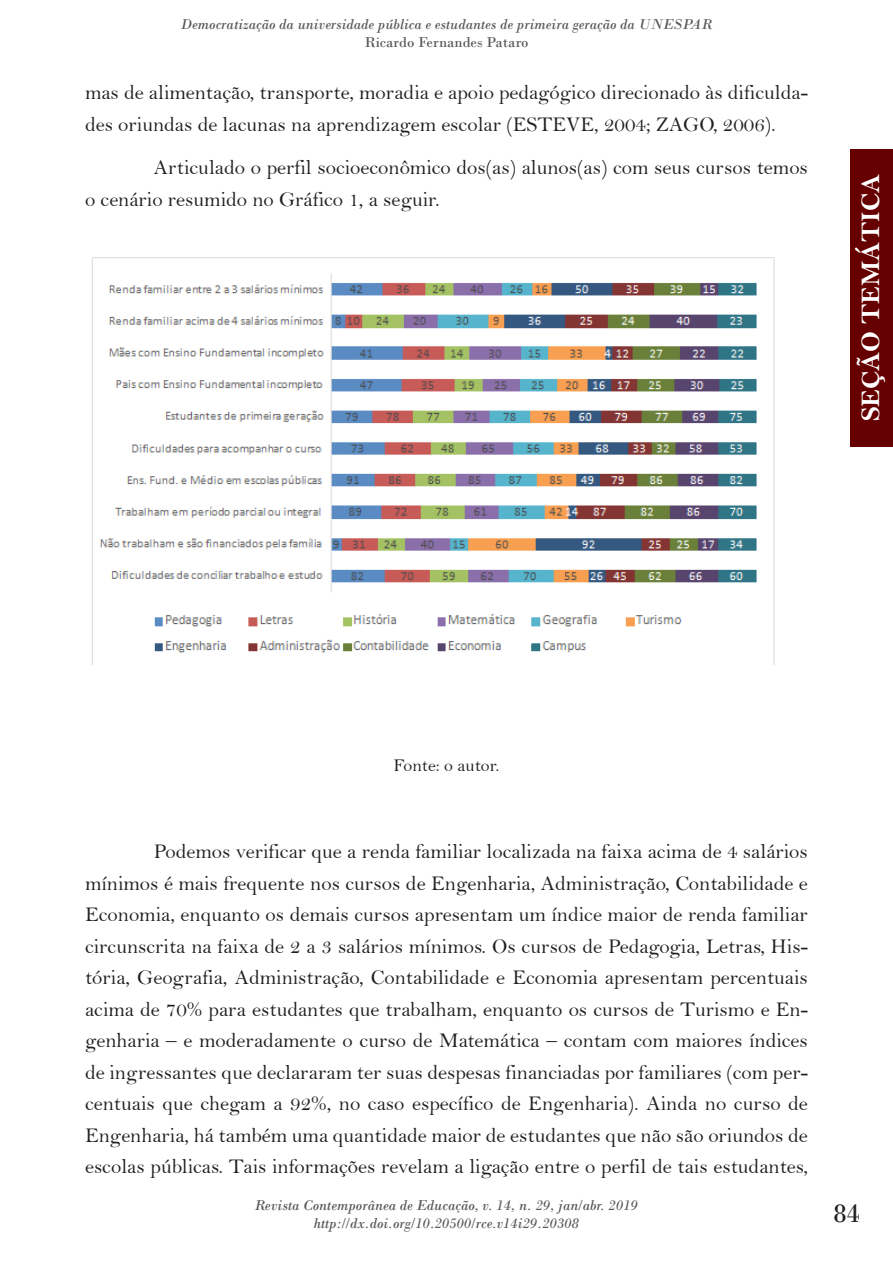
<style>
.page{position:relative;width:893px;height:1263px;background:#fff}
.page>*{position:absolute;margin:0;border:0;box-sizing:border-box;transform-origin:0 0}
.t1{font:27px "Bell MT Bold";color:#fff}
.t2{font:27px "Bodoni";color:#231f20}
.Paragraph_Style_1{font:21px/31.5px "Bell";color:#231f20}
.Paragraph_Style_1-2{font:18px "Bell";color:#231f20}
.t3{font:italic 15px/18px "Bodoni";color:#57585a;text-align:center}
.t4{font:15px "Bodoni";color:#57585a}
</style>
<div class="page">
<div style="left:850px;top:149px;width:42px;height:297px;background:#600"></div>
<img style="left:92px;top:257px;width:683px;height:407px">
<p class="t3" style="left:181px;top:15px;width:533px">Democratização da universidade pública e estudantes de primeira geração da UNESPAR</p>
<p class="t4" style="left:364px;top:33px;width:166px">Ricardo Fernandes Pataro</p>
<p class="Paragraph_Style_1" style="left:85px;top:77px;width:724px">mas de alimentação, transporte, moradia e apoio pedagógico direcionado às dificulda&shy;des oriundas de lacunas na aprendizagem escolar (ESTEVE, 2004; ZAGO, 2006).</p>
<p class="Paragraph_Style_1" style="left:85px;top:152px;width:724px;text-indent:69px">Articulado o perfil socioeconômico dos(as) alunos(as) com seus cursos temos o cenário resumido no Gráfico 1, a seguir.</p>
<p class="t1" style="left:855px;top:421px;width:248px;rotate:-90deg">SEÇÃO TEMÁTICA</p>
<p class="Paragraph_Style_1-2" style="left:393px;top:755px;width:108px">Fonte: o autor.</p>
<p class="Paragraph_Style_1" style="left:85px;top:836px;width:724px;text-align:justify;text-indent:69px">Podemos verificar que a renda familiar localizada na faixa acima de 4 salários mínimos é mais frequente nos cursos de Engenharia, Administração, Contabilidade e Economia, enquanto os demais cursos apresentam um índice maior de renda familiar circunscrita na faixa de 2 a 3 salários mínimos. Os cursos de Pedagogia, Letras, His&shy;tória, Geografia, Administração, Contabilidade e Economia apresentam percentuais acima de 70% para estudantes que trabalham, enquanto os cursos de Turismo e En&shy;genharia – e moderadamente o curso de Matemática – contam com maiores índices de ingressantes que declararam ter suas despesas financiadas por familiares (com per&shy;centuais que chegam a 92%, no caso específico de Engenharia). Ainda no curso de Engenharia, há também uma quantidade maior de estudantes que não são oriundos de escolas públicas. Tais informações revelam a ligação entre o perfil de tais estudantes,</p>
<p class="t3" style="left:255px;top:1196px;width:385px">Revista Contemporânea de Educação, v. 14, n. 29, jan/abr. 2019 http://dx.doi.org/10.20500/rce.v14i29.20308</p>
<p class="t2" style="left:833px;top:1197px;width:28px">84</p>
</div>
